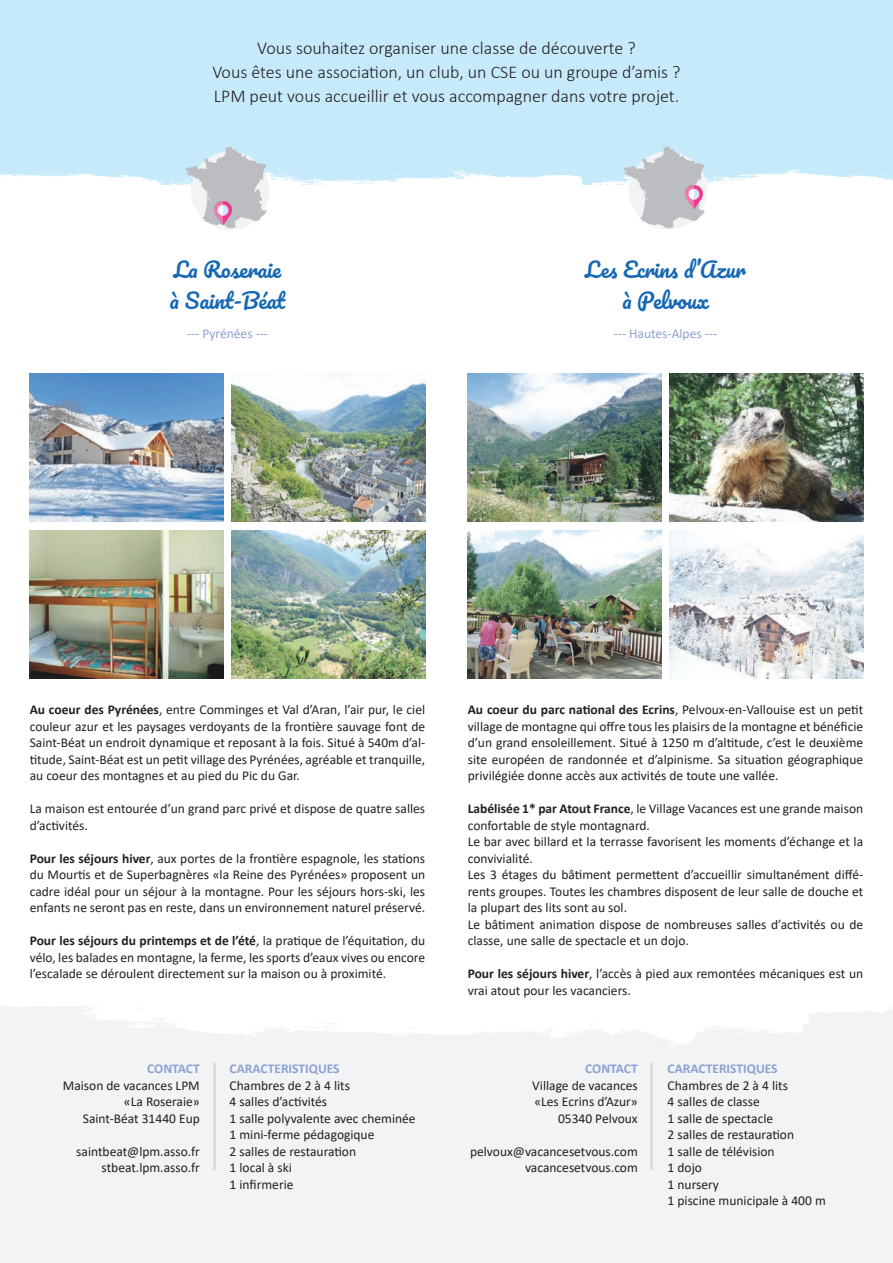
<style>
.page{position:relative;width:893px;height:1263px;background:#fff}
.page>*{position:absolute;margin:0;border:0;box-sizing:border-box;transform-origin:0 0}
.Titre2{font:21px "Pacifico";color:#1768b4}
.t1{font:300 18px "Calibri";color:#231f20}
.t2{font:13.5px/16.5px "Calibri";color:#231f20;text-align:justify}
.t3{font:700 13.5px "Calibri";color:#8ca2d2}
.Titre3{font:13.5px "Calibri";color:#8ca2d2}
.s1{font-weight:700}
</style>
<div class="page">
<div style="left:0;top:1004px;width:893px;height:259px;background:#f2f3f4"></div>
<div style="left:0;top:0;width:893px;height:184px;background:#c6eafa"></div>
<svg style="left:0;top:169px;width:893px;height:16px"></svg>
<svg style="left:435px;top:169px;width:29px;height:9px"></svg>
<svg style="left:0;top:1004px;width:893px;height:40px;fill:#fff"></svg>
<svg style="left:410px;top:1033px;width:13px;height:8px"></svg>
<svg style="left:453px;top:1038px;width:12px;height:2px"></svg>
<svg style="left:479px;top:1032px;width:7px;height:2px"></svg>
<img style="left:30px;top:373px;width:193px;height:149px">
<img style="left:232px;top:373px;width:193px;height:149px">
<img style="left:30px;top:530px;width:193px;height:149px">
<img style="left:232px;top:530px;width:193px;height:149px">
<img style="left:468px;top:373px;width:193px;height:149px">
<img style="left:670px;top:373px;width:193px;height:149px">
<img style="left:468px;top:530px;width:193px;height:149px">
<img style="left:670px;top:530px;width:193px;height:149px">
<svg style="left:184px;top:146px;width:124px;height:83px"></svg>
<img style="left:211px;top:202px;width:23px;height:23px">
<svg style="left:624px;top:146px;width:139px;height:83px"></svg>
<img style="left:682px;top:186px;width:23px;height:23px">
<hr style="left:214px;top:1063px;width:2px;height:106px;background:#dcdddf">
<hr style="left:651px;top:1063px;width:2px;height:106px;background:#dcdddf">
<p class="t1" style="left:257px;top:37px;width:380px">Vous souhaitez organiser une classe de découverte ?</p>
<p class="t1" style="left:212px;top:61px;width:470px">Vous êtes une association, un club, un CSE ou un groupe d’amis ?</p>
<p class="t1" style="left:214px;top:85px;width:467px">LPM peut vous accueillir et vous accompagner dans votre projet.</p>
<p class="Titre2" style="left:174px;top:258px;width:108px">La Roseraie</p>
<p class="Titre2" style="left:170px;top:290px;width:117px">à Saint-Béat</p>
<p class="Titre3" style="left:187px;top:324px;width:83px">--- Pyrénées ---</p>
<p class="Titre2" style="left:585px;top:258px;width:161px">Les Ecrins d’Azur</p>
<p class="Titre2" style="left:622px;top:290px;width:88px">à Pelvoux</p>
<p class="Titre3" style="left:614px;top:324px;width:105px">--- Hautes-Alpes ---</p>
<p class="t2" style="left:30px;top:701px;width:397px"><span class="s1">Au coeur des Pyrénées</span>, entre Comminges et Val d’Aran, l’air pur, le ciel couleur azur et les paysages verdoyants de la frontière sauvage font de Saint-Béat un endroit dynamique et reposant à la fois. Situé à 540m d’al&shy;titude, Saint-Béat est un petit village des Pyrénées, agréable et tranquille, au coeur des montagnes et au pied du Pic du Gar.</p>
<p class="t2" style="left:30px;top:800px;width:397px">La maison est entourée d’un grand parc privé et dispose de quatre salles d’activités.</p>
<p class="t2" style="left:30px;top:850px;width:397px"><span class="s1">Pour les séjours hiver</span>, aux portes de la frontière espagnole, les stations du Mourtis et de Superbagnères «la Reine des Pyrénées» proposent un cadre idéal pour un séjour à la montagne. Pour les séjours hors-ski, les enfants ne seront pas en reste, dans un environnement naturel préservé.</p>
<p class="t2" style="left:30px;top:932px;width:397px"><span class="s1">Pour les séjours du printemps et de l’été</span>, la pratique de l’équitation, du vélo, les balades en montagne, la ferme, les sports d’eaux vives ou encore l’escalade se déroulent directement sur la maison ou à proximité.</p>
<p class="t3" style="left:147px;top:1059px;width:54px">CONTACT</p>
<p class="t2" style="left:63px;top:1077px;width:138px">Maison de vacances LPM</p>
<p class="t2" style="left:124px;top:1093px;width:77px">«La Roseraie»</p>
<p class="t2" style="left:83px;top:1110px;width:118px">Saint-Béat 31440 Eup</p>
<p class="t2" style="left:76px;top:1143px;width:125px">saintbeat@lpm.asso.fr</p>
<p class="t2" style="left:102px;top:1159px;width:100px">stbeat.lpm.asso.fr</p>
<p class="t3" style="left:230px;top:1059px;width:112px">CARACTERISTIQUES</p>
<p class="t2" style="left:230px;top:1077px;width:122px">Chambres de 2 à 4 lits</p>
<p class="t2" style="left:230px;top:1093px;width:99px">4 salles d’activités</p>
<p class="t2" style="left:230px;top:1110px;width:188px">1 salle polyvalente avec cheminée</p>
<p class="t2" style="left:230px;top:1126px;width:146px">1 mini-ferme pédagogique</p>
<p class="t2" style="left:230px;top:1143px;width:128px">2 salles de restauration</p>
<p class="t2" style="left:230px;top:1159px;width:64px">1 local à ski</p>
<p class="t2" style="left:230px;top:1176px;width:65px">1 infirmerie</p>
<p class="t2" style="left:468px;top:701px;width:397px"><span class="s1">Au coeur du parc national des Ecrins</span>, Pelvoux-en-Vallouise est un petit village de montagne qui offre tous les plaisirs de la montagne et bénéficie d’un grand ensoleillement. Situé à 1250 m d’altitude, c’est le deuxième site européen de randonnée et d’alpinisme. Sa situation géographique privilégiée donne accès aux activités de toute une vallée.</p>
<p class="t2" style="left:468px;top:800px;width:397px"><span class="s1">Labélisée 1* par Atout France</span>, le Village Vacances est une grande maison confortable de style montagnard.</p>
<p class="t2" style="left:468px;top:833px;width:397px">Le bar avec billard et la terrasse favorisent les moments d’échange et la convivialité.</p>
<p class="t2" style="left:468px;top:866px;width:397px">Les 3 étages du bâtiment permettent d’accueillir simultanément diffé&shy;rents groupes. Toutes les chambres disposent de leur salle de douche et la plupart des lits sont au sol.</p>
<p class="t2" style="left:468px;top:916px;width:397px">Le bâtiment animation dispose de nombreuses salles d’activités ou de classe, une salle de spectacle et un dojo.</p>
<p class="t2" style="left:468px;top:965px;width:397px"><span class="s1">Pour les séjours hiver</span>, l’accès à pied aux remontées mécaniques est un vrai atout pour les vacanciers.</p>
<p class="t3" style="left:585px;top:1059px;width:54px">CONTACT</p>
<p class="t2" style="left:532px;top:1077px;width:107px">Village de vacances</p>
<p class="t2" style="left:534px;top:1093px;width:105px">«Les Ecrins d’Azur»</p>
<p class="t2" style="left:558px;top:1110px;width:81px">05340 Pelvoux</p>
<p class="t2" style="left:470px;top:1143px;width:169px">pelvoux@vacancesetvous.com</p>
<p class="t2" style="left:525px;top:1159px;width:114px">vacancesetvous.com</p>
<p class="t3" style="left:668px;top:1059px;width:112px">CARACTERISTIQUES</p>
<p class="t2" style="left:668px;top:1077px;width:122px">Chambres de 2 à 4 lits</p>
<p class="t2" style="left:668px;top:1093px;width:94px">4 salles de classe</p>
<p class="t2" style="left:668px;top:1110px;width:107px">1 salle de spectacle</p>
<p class="t2" style="left:668px;top:1126px;width:128px">2 salles de restauration</p>
<p class="t2" style="left:668px;top:1143px;width:109px">1 salle de télévision</p>
<p class="t2" style="left:668px;top:1159px;width:36px">1 dojo</p>
<p class="t2" style="left:668px;top:1176px;width:53px">1 nursery</p>
<p class="t2" style="left:668px;top:1192px;width:160px">1 piscine municipale à 400 m</p>
</div>
